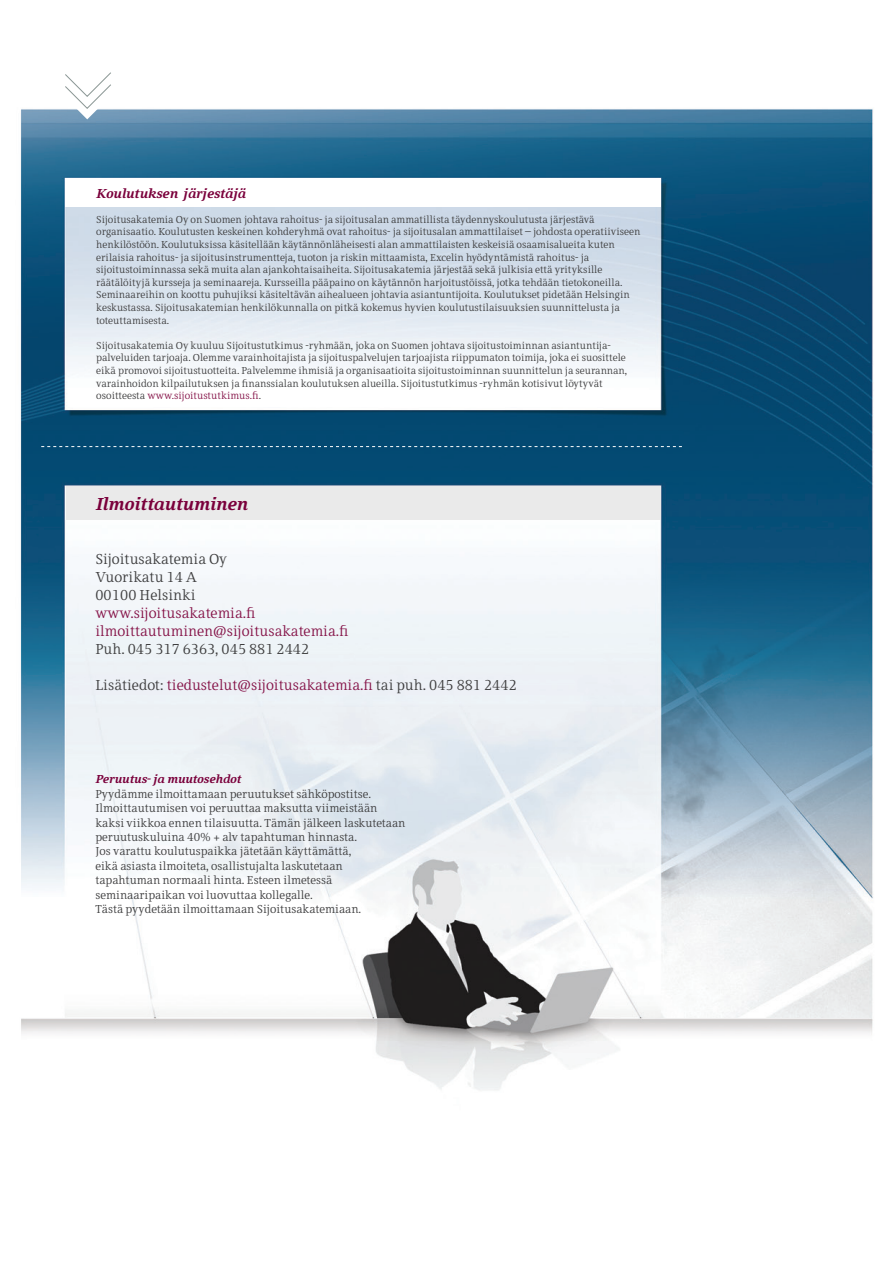
<style>
.page{position:relative;width:893px;height:1263px;background:#fff}
.page>*{position:absolute;margin:0;border:0;box-sizing:border-box;transform-origin:0 0}
.t1{font:italic 700 18px "Fiona Serif";color:#7a003b}
.t2{font:15px/18px "Fiona Serif";color:#851348}
.t3{font:15px/18px "Fiona Serif";color:#3e3e3f}
.t4{font:italic 700 13.5px "Fiona Serif";color:#7a003b}
.t5{font:12px/14.4px "Fiona Serif";color:#3e3e3f}
.t6{font:italic 700 12px "Fiona Serif";color:#7a003b}
.t7{font:10.5px/12.6px "Fiona Serif";color:#3e3e3f}
.s1{color:#851348}
.s2{color:#3e3e3f}
</style>
<div class="page">
<img style="left:20px;top:108px;width:853px;height:982px">
<svg style="left:41px;top:446px;width:641px;height:1px"></svg>
<svg style="left:64px;top:72px;width:48px;height:47px"></svg>
<div style="left:66px;top:486px;width:594px;height:33px;background:#eaeaea"></div>
<div style="left:66px;top:179px;width:595px;height:28px;background:#fff"></div>
<p class="t4" style="left:96px;top:185px;width:151px">Koulutuksen järjestäjä</p>
<p class="t7" style="left:96px;top:213px;width:546px">Sijoitusakatemia Oy on Suomen johtava rahoitus- ja sijoitusalan ammatillista täydennyskoulutusta järjestävä organisaatio. Koulutusten keskeinen kohderyhmä ovat rahoitus- ja sijoitusalan ammattilaiset – johdosta operatiiviseen henkilöstöön. Koulutuksissa käsitellään käytännönläheisesti alan ammattilaisten keskeisiä osaamisalueita kuten erilaisia rahoitus- ja sijoitusinstrumentteja, tuoton ja riskin mittaamista, Excelin hyödyntämistä rahoitus- ja sijoitustoiminnassa sekä muita alan ajankohtaisaiheita. Sijoitusakatemia järjestää sekä julkisia että yrityksille räätälöityjä kursseja ja seminaareja. Kursseilla pääpaino on käytännön harjoitustöissä, jotka tehdään tietokoneilla.<br>Seminaareihin on koottu puhujiksi käsiteltävän aihealueen johtavia asiantuntijoita. Koulutukset pidetään Helsingin keskustassa. Sijoitusakatemian henkilökunnalla on pitkä kokemus hyvien koulutustilaisuuksien suunnittelusta ja toteuttamisesta.</p>
<p class="t7" style="left:96px;top:339px;width:532px">Sijoitusakatemia Oy kuuluu Sijoitustutkimus -ryhmään, joka on Suomen johtava sijoitustoiminnan asiantuntija&shy;palveluiden tarjoaja. Olemme varainhoitajista ja sijoituspalvelujen tarjoajista riippumaton toimija, joka ei suosittele eikä promovoi sijoitustuotteita. Palvelemme ihmisiä ja organisaatioita sijoitustoiminnan suunnittelun ja seurannan, varainhoidon kilpailutuksen ja finanssialan koulutuksen alueilla. Sijoitustutkimus -ryhmän kotisivut löytyvät osoitteesta <span class="s1">www.sijoitustutkimus.fi</span>.</p>
<h1 class="t1" style="left:95px;top:493px;width:154px">Ilmoittautuminen</h1>
<h2 class="t3" style="left:95px;top:550px;width:133px">Sijoitusakatemia Oy<br>Vuorikatu 14 A<br>00100 Helsinki</h2>
<h2 class="t2" style="left:95px;top:604px;width:255px">www.sijoitusakatemia.fi ilmoittautuminen@sijoitusakatemia.fi</h2>
<h2 class="t3" style="left:95px;top:640px;width:215px">Puh. 045 317 6363, 045 881 2442</h2>
<h2 class="t2" style="left:95px;top:676px;width:423px"><span class="s2">Lisätiedot:</span> tiedustelut@sijoitusakatemia.fi <span class="s2">tai puh. 045 881 2442</span></h2>
<p class="t6" style="left:95px;top:772px;width:147px">Peruutus- ja muutosehdot</p>
<p class="t5" style="left:95px;top:787px;width:311px">Pyydämme ilmoittamaan peruutukset sähköpostitse.<br>Ilmoittautumisen voi peruuttaa maksutta viimeistään kaksi viikkoa ennen tilaisuutta. Tämän jälkeen laskutetaan peruutuskuluina 40% + alv tapahtuman hinnasta.<br>Jos varattu koulutuspaikka jätetään käyttämättä,<br>eikä asiasta ilmoiteta, osallistujalta laskutetaan tapahtuman normaali hinta. Esteen ilmetessä seminaaripaikan voi luovuttaa kollegalle.<br>Tästä pyydetään ilmoittamaan Sijoitusakatemiaan.</p>
</div>
